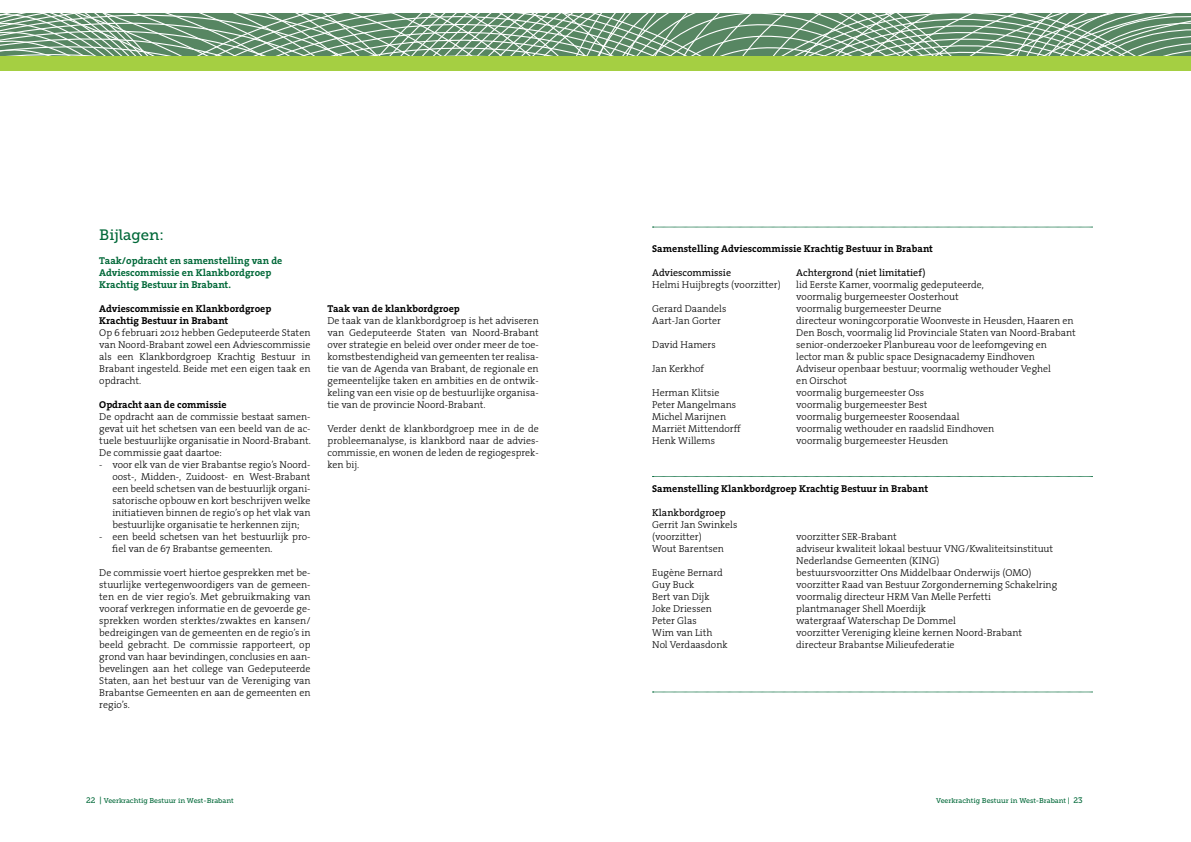
<style>
.page{position:relative;width:1191px;height:842px;background:#fff}
.page>*{position:absolute;margin:0;border:0;box-sizing:border-box;transform-origin:0 0}
.t1{font:15px "Museo Slab 500";color:#006838}
.t2{font:300 10px/12px "The Serif";color:#000}
.t3{font:700 10px/12px "The Serif";color:#000}
.t4{font:700 10px/12px "The Serif";color:#006838}
.t5{font:10px "The Serif";color:#000}
.t6{font:7px "Museo Slab 500";color:#006838}
.s1{font-size:8px}
</style>
<div class="page">
<div style="left:0;top:50px;width:1191px;height:20px;background:#a5cf42"></div>
<svg style="left:0;top:13px;width:1191px;height:42px;background:#81a48a"></svg>
<svg style="left:652px;top:227px;width:440px;height:1px"></svg>
<svg style="left:652px;top:476px;width:440px;height:1px"></svg>
<svg style="left:652px;top:692px;width:440px;height:1px"></svg>
<h1 class="t1" style="left:99px;top:226px;width:66px">Bijlagen:</h1>
<p class="t4" style="left:99px;top:254px;width:185px">Taak/opdracht en samenstelling van de<br>Adviescommissie en Klankbordgroep<br>Krachtig Bestuur in Brabant.</p>
<p class="t3" style="left:99px;top:302px;width:173px">Adviescommissie en Klankbordgroep<br>Krachtig Bestuur in Brabant</p>
<p class="t2" style="left:99px;top:326px;width:213px;text-align:justify">Op 6 februari 2012 hebben Gedeputeerde Staten van Noord-Brabant zowel een Adviescommissie als een Klankbordgroep Krachtig Bestuur in Brabant ingesteld. Beide met een eigen taak en opdracht.</p>
<p class="t3" style="left:99px;top:398px;width:129px">Opdracht aan de commissie</p>
<p class="t2" style="left:99px;top:410px;width:213px;text-align:justify">De opdracht aan de commissie bestaat samen&shy;gevat uit het schetsen van een beeld van de ac&shy;tuele bestuurlijke organisatie in Noord-Brabant.<br>De commissie gaat daartoe:</p>
<p class="t2" style="left:112px;top:458px;width:200px;text-align:justify;text-indent:-13px">- voor elk van de vier Brabantse regio’s Noord&shy;oost-, Midden-, Zuidoost- en West-Brabant een beeld schetsen van de bestuurlijk organi&shy;satorische opbouw en kort beschrijven welke initiatieven binnen de regio’s op het vlak van bestuurlijke organisatie te herkennen zijn;</p>
<p class="t2" style="left:112px;top:530px;width:200px;text-indent:-13px">- een beeld schetsen van het bestuurlijk pro&shy;fiel van de 67 Brabantse gemeenten.</p>
<p class="t2" style="left:99px;top:566px;width:213px;text-align:justify">De commissie voert hiertoe gesprekken met be&shy;stuurlijke vertegenwoordigers van de gemeen&shy;ten en de vier regio’s. Met gebruikmaking van vooraf verkregen informatie en de gevoerde ge&shy;sprekken worden sterktes/zwaktes en kansen/ bedreigingen van de gemeenten en de regio’s in beeld gebracht. De commissie rapporteert, op grond van haar bevindingen, conclusies en aan&shy;bevelingen aan het college van Gedeputeerde Staten, aan het bestuur van de Vereniging van Brabantse Gemeenten en aan de gemeenten en regio’s.</p>
<p class="t3" style="left:327px;top:302px;width:134px">Taak van de klankbordgroep</p>
<p class="t2" style="left:327px;top:314px;width:213px;text-align:justify">De taak van de klankbordgroep is het adviseren van Gedeputeerde Staten van Noord-Brabant over strategie en beleid over onder meer de toe&shy;komstbestendigheid van gemeenten ter realisa&shy;tie van de Agenda van Brabant, de regionale en gemeentelijke taken en ambities en de ontwik&shy;keling van een visie op de bestuurlijke organisa&shy;tie van de provincie Noord-Brabant.</p>
<p class="t2" style="left:327px;top:422px;width:213px;text-align:justify">Verder denkt de klankbordgroep mee in de de probleemanalyse, is klankbord naar de advies&shy;commissie, en wonen de leden de regiogesprek&shy;ken bij.</p>
<p class="t3" style="left:652px;top:242px;width:282px">Samenstelling Adviescommissie Krachtig Bestuur in Brabant</p>
<p class="t5" style="left:652px;top:264px;width:80px">Adviescommissie</p>
<p class="t5" style="left:796px;top:264px;width:131px">Achtergrond (niet limitatief)</p>
<p class="t2" style="left:652px;top:278px;width:130px">Helmi Huijbregts (voorzitter)</p>
<p class="t2" style="left:796px;top:278px;width:189px">lid Eerste Kamer, voormalig gedeputeerde, voormalig burgemeester Oosterhout</p>
<p class="t2" style="left:652px;top:302px;width:76px">Gerard Daandels</p>
<p class="t2" style="left:796px;top:302px;width:147px">voormalig burgemeester Deurne</p>
<p class="t2" style="left:652px;top:314px;width:70px">Aart-Jan Gorter</p>
<p class="t2" style="left:796px;top:314px;width:281px">directeur woningcorporatie Woonveste in Heusden, Haaren en<br>Den Bosch, voormalig lid Provinciale Staten van Noord-Brabant</p>
<p class="t2" style="left:652px;top:338px;width:65px">David Hamers</p>
<p class="t2" style="left:796px;top:338px;width:252px">senior-onderzoeker Planbureau voor de leefomgeving en lector man &amp; public space Designacademy Eindhoven</p>
<p class="t2" style="left:652px;top:362px;width:53px">Jan Kerkhof</p>
<p class="t2" style="left:796px;top:362px;width:256px">Adviseur openbaar bestuur; voormalig wethouder Veghel en Oirschot</p>
<p class="t2" style="left:652px;top:386px;width:69px">Herman Klitsie</p>
<p class="t2" style="left:796px;top:386px;width:129px">voormalig burgemeester Oss</p>
<p class="t2" style="left:652px;top:398px;width:85px">Peter Mangelmans</p>
<p class="t2" style="left:796px;top:398px;width:133px">voormalig burgemeester Best</p>
<p class="t2" style="left:652px;top:410px;width:75px">Michel Marijnen</p>
<p class="t2" style="left:796px;top:410px;width:165px">voormalig burgemeester Roosendaal</p>
<p class="t2" style="left:652px;top:422px;width:90px">Marriët Mittendorff</p>
<p class="t2" style="left:796px;top:422px;width:199px">voormalig wethouder en raadslid Eindhoven</p>
<p class="t2" style="left:652px;top:434px;width:64px">Henk Willems</p>
<p class="t2" style="left:796px;top:434px;width:153px">voormalig burgemeester Heusden</p>
<p class="t3" style="left:652px;top:482px;width:277px">Samenstelling Klankbordgroep Krachtig Bestuur in Brabant</p>
<p class="t5" style="left:652px;top:504px;width:75px">Klankbordgroep</p>
<p class="t2" style="left:652px;top:518px;width:87px">Gerrit Jan Swinkels (voorzitter)</p>
<p class="t2" style="left:796px;top:530px;width:102px">voorzitter SER-Brabant</p>
<p class="t2" style="left:652px;top:542px;width:73px">Wout Barentsen</p>
<p class="t2" style="left:796px;top:542px;width:258px">adviseur kwaliteit lokaal bestuur VNG/Kwaliteitsinstituut<br>Nederlandse Gemeenten (KING)</p>
<p class="t2" style="left:652px;top:566px;width:72px">Eugène Bernard</p>
<p class="t2" style="left:796px;top:566px;width:237px">bestuursvoorzitter Ons Middelbaar Onderwijs (OMO)</p>
<p class="t2" style="left:652px;top:578px;width:44px">Guy Buck</p>
<p class="t2" style="left:796px;top:578px;width:262px">voorzitter Raad van Bestuur Zorgonderneming Schakelring</p>
<p class="t2" style="left:652px;top:590px;width:59px">Bert van Dijk</p>
<p class="t2" style="left:796px;top:590px;width:196px">voormalig directeur HRM Van Melle Perfetti</p>
<p class="t2" style="left:652px;top:602px;width:61px">Joke Driessen</p>
<p class="t2" style="left:796px;top:602px;width:131px">plantmanager Shell Moerdijk</p>
<p class="t2" style="left:652px;top:614px;width:46px">Peter Glas</p>
<p class="t2" style="left:796px;top:614px;width:161px">watergraaf Waterschap De Dommel</p>
<p class="t2" style="left:652px;top:626px;width:62px">Wim van Lith</p>
<p class="t2" style="left:796px;top:626px;width:227px">voorzitter Vereniging kleine kernen Noord-Brabant</p>
<p class="t2" style="left:652px;top:638px;width:77px">Nol Verdaasdonk</p>
<p class="t2" style="left:796px;top:638px;width:160px">directeur Brabantse Milieufederatie</p>
<p class="t6" style="left:86px;top:797px;width:149px"><span class="s1">22 |</span> Veerkrachtig Bestuur in West-Brabant</p>
<p class="t6" style="left:936px;top:797px;width:148px">Veerkrachtig Bestuur in West-Brabant | <span class="s1">23</span></p>
</div>
